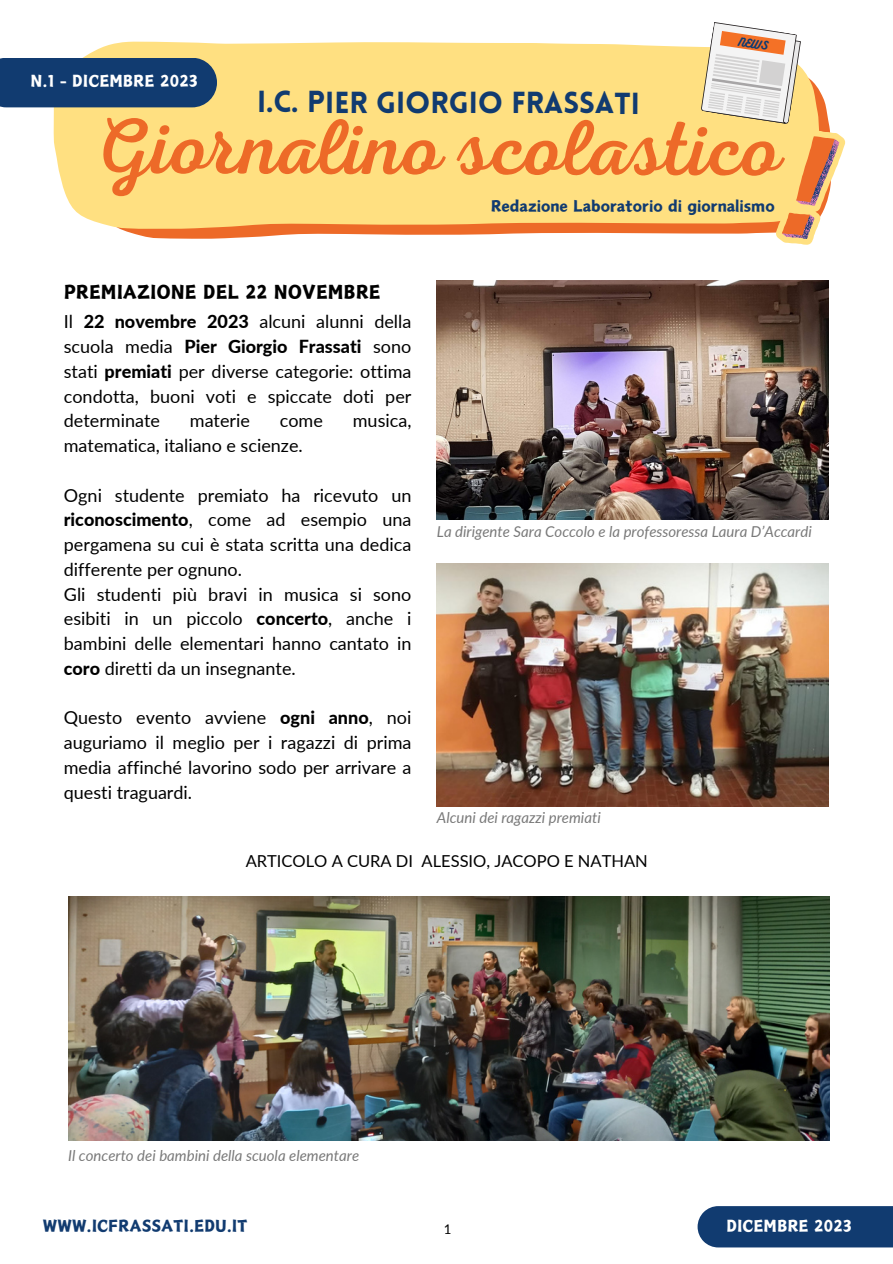
<style>
.page{position:relative;width:893px;height:1264px;background:#fff}
.page>*{position:absolute;margin:0;border:0;box-sizing:border-box;transform-origin:0 0}
.t1{font:78.9px "RTL Adam Script Regular";color:#ed6a28}
.t2{font:900 29.85px "Lovelo";letter-spacing:-.005em;color:#113b70}
.t3{font:21.75px "Canva Mountains And Seas";color:#000}
.t4{font:18.75px "Canva Mountains And Seas";color:#113b70}
.t5{font:18.6px "Canva Mountains And Seas";color:#fff}
.t6{font:18px/24.8px "Lato";color:#000;text-align:justify}
.t7{font:18px "Canva Mountains And Seas";color:#113b70}
.t8{font:16.5px "Lato";color:#000}
.t9{font:italic 15px "Lato";color:#797979}
.t10{font:13.35px "Lato";color:#000}
.t11{font:10.65px "Bukhari Script";color:#113b70}
.s1{font-weight:800}
</style>
<div class="page">
<svg style="left:135px;top:234px;width:362px;height:5px"></svg>
<svg style="left:53px;top:41px;width:645px;height:193px;background:#fedb81"></svg>
<div style="left:0;top:58px;width:217px;height:49px;background:#113b70"></div>
<svg style="left:698px;top:22px;width:148px;height:223px"></svg>
<div style="left:697px;top:1206px;width:195px;height:41px;background:#113b70"></div>
<img style="left:437px;top:281px;width:391px;height:238px">
<img style="left:437px;top:563px;width:391px;height:243px">
<img style="left:68px;top:896px;width:761px;height:243px">
<p class="t5" style="left:31px;top:72px;width:169px">N.1 - DICEMBRE 2023</p>
<p class="t11" style="left:740px;top:35px;width:31px;rotate:9deg">NEWS</p>
<p class="t2" style="left:257px;top:90px;width:384px">I.C. PIER GIORGIO FRASSATI</p>
<p class="t1" style="left:95px;top:102px;width:688px">Giornalino scolastico</p>
<p class="t7" style="left:490px;top:197px;width:285px">Redazione Laboratorio di giornalismo</p>
<p class="t3" style="left:64px;top:280px;width:318px">PREMIAZIONE DEL 22 NOVEMBRE</p>
<p class="t6" style="left:64px;top:309px;width:349px">Il <span class="s1">22 novembre 2023</span> alcuni alunni della scuola media <span class="s1">Pier Giorgio Frassati</span> sono stati <span class="s1">premiati</span> per diverse categorie: ottima condotta, buoni voti e spiccate doti per determinate</p>
<p class="t6" style="left:190px;top:408px;width:62px">materie</p>
<p class="t6" style="left:280px;top:408px;width:45px">come</p>
<p class="t6" style="left:353px;top:408px;width:60px">musica,</p>
<p class="t6" style="left:64px;top:432px;width:240px">matematica, italiano e scienze.</p>
<p class="t6" style="left:64px;top:482px;width:349px">Ogni studente premiato ha ricevuto un <span class="s1">riconoscimento</span>, come ad esempio una pergamena su cui è stata scritta una dedica differente per ognuno.</p>
<p class="t6" style="left:64px;top:581px;width:349px">Gli studenti più bravi in musica si sono esibiti in un piccolo <span class="s1">concerto</span>, anche i bambini delle elementari hanno cantato in <span class="s1">coro</span> diretti da un insegnante.</p>
<p class="t6" style="left:64px;top:705px;width:349px">Questo evento avviene <span class="s1">ogni anno</span>, noi auguriamo il meglio per i ragazzi di prima media affinché lavorino sodo per arrivare a questi traguardi.</p>
<p class="t9" style="left:437px;top:522px;width:376px">La dirigente Sara Coccolo e la professoressa Laura D’Accardi</p>
<p class="t9" style="left:437px;top:808px;width:165px">Alcuni dei ragazzi premiati</p>
<p class="t8" style="left:246px;top:850px;width:403px">ARTICOLO A CURA DI ALESSIO, JACOPO E NATHAN</p>
<p class="t9" style="left:68px;top:1146px;width:292px">Il concerto dei bambini della scuola elementare</p>
<p class="t4" style="left:43px;top:1216px;width:206px">WWW.ICFRASSATI.EDU.IT</p>
<p class="t10" style="left:444px;top:1220px;width:9px">1</p>
<p class="t5" style="left:726px;top:1216px;width:127px">DICEMBRE 2023</p>
</div>
